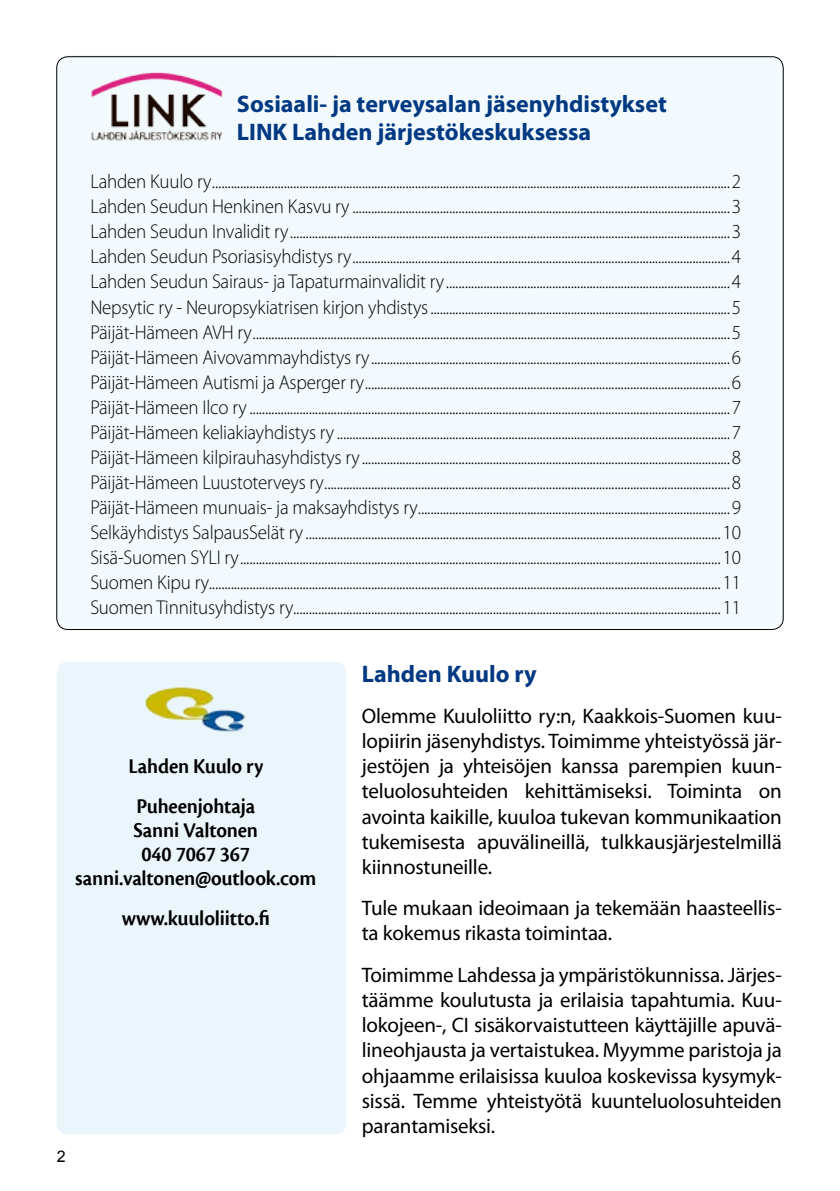
<style>
.page{position:relative;width:840px;height:1191px;background:#fff}
.page>*{position:absolute;margin:0;border:0;box-sizing:border-box;transform-origin:0 0}
.t1{font:700 24px/28.8px "Myriad Pro";color:#003882}
.t2{font:600 22px/24px "Cronos Pro";letter-spacing:-.01em;color:#000;text-align:center;scale:.95 1}
.t3{font:21px/25.2px "Myriad Pro";letter-spacing:-.01em;color:#000;text-align:justify}
.t4{font:300 20px/25px "Myriad Pro";letter-spacing:-.01em;color:#000;text-align:justify;scale:.95 1}
</style>
<div class="page">
<div style="left:57px;top:57px;width:725px;height:572px;background:#f2fafd;border-radius:11px"></div>
<div style="left:57px;top:661px;width:289px;height:473px;background:#eaf6fb;border-radius:11px"></div>
<img style="left:144px;top:686px;width:101px;height:46px">
<img style="left:91px;top:72px;width:132px;height:69px">
<p class="t1" style="left:237px;top:88px;width:431px">Sosiaali- ja terveysalan jäsenyhdistykset<br>LINK Lahden järjestökeskuksessa</p>
<p class="t4" style="left:90px;top:169px;width:686px">Lahden Kuulo ry......................................................................................................................................................................2<br>Lahden Seudun Henkinen Kasvu ry .........................................................................................................................3<br>Lahden Seudun Invalidit ry.............................................................................................................................................3<br>Lahden Seudun Psoriasisyhdistys ry.........................................................................................................................4<br>Lahden Seudun Sairaus- ja Tapaturmainvalidit ry...........................................................................................4<br>Nepsytic ry - Neuropsykiatrisen kirjon yhdistys................................................................................................5<br>Päijät-Hämeen AVH ry.........................................................................................................................................................5<br>Päijät-Hämeen Aivovammayhdistys ry...................................................................................................................6<br>Päijät-Hämeen Autismi ja Asperger ry.....................................................................................................................6<br>Päijät-Hämeen Ilco ry ..........................................................................................................................................................7<br>Päijät-Hämeen keliakiayhdistys ry ..............................................................................................................................7<br>Päijät-Hämeen kilpirauhasyhdistys ry......................................................................................................................8<br>Päijät-Hämeen Luustoterveys ry..................................................................................................................................8<br>Päijät-Hämeen munuais- ja maksayhdistys ry....................................................................................................9<br>Selkäyhdistys SalpausSelät ry .....................................................................................................................................10<br>Sisä-Suomen SYLI ry..........................................................................................................................................................10<br>Suomen Kipu ry....................................................................................................................................................................11<br>Suomen Tinnitusyhdistys ry.........................................................................................................................................11</p>
<p class="t2" style="left:128px;top:746px;width:143px;line-height:40px">Lahden Kuulo ry<br>Puheenjohtaja</p>
<p class="t2" style="left:75px;top:818px;width:255px">Sanni Valtonen<br>040 7067 367 sanni.valtonen@outlook.com</p>
<p class="t2" style="left:122px;top:906px;width:157px">www.kuuloliitto.fi</p>
<p class="t1" style="left:361px;top:658px;width:176px">Lahden Kuulo ry</p>
<p class="t3" style="left:361px;top:703px;width:421px">Olemme Kuuloliitto ry:n, Kaakkois-Suomen kuu&shy;lopiirin jäsenyhdistys. Toimimme yhteistyössä jär&shy;jestöjen ja yhteisöjen kanssa parempien kuun&shy;teluolosuhteiden kehittämiseksi. Toiminta on avointa kaikille, kuuloa tukevan kommunikaation tukemisesta apuvälineillä, tulkkausjärjestelmillä kiinnostuneille.</p>
<p class="t3" style="left:361px;top:895px;width:421px">Tule mukaan ideoimaan ja tekemään haasteellis&shy;ta kokemus rikasta toimintaa.</p>
<p class="t3" style="left:361px;top:961px;width:421px">Toimimme Lahdessa ja ympäristökunnissa. Järjes&shy;täämme koulutusta ja erilaisia tapahtumia. Kuu&shy;lokojeen-, CI sisäkorvaistutteen käyttäjille apuvä&shy;lineohjausta ja vertaistukea. Myymme paristoja ja ohjaamme erilaisissa kuuloa koskevissa kysymyk&shy;sissä. Temme yhteistyötä kuunteluolosuhteiden parantamiseksi.</p>
</div>
